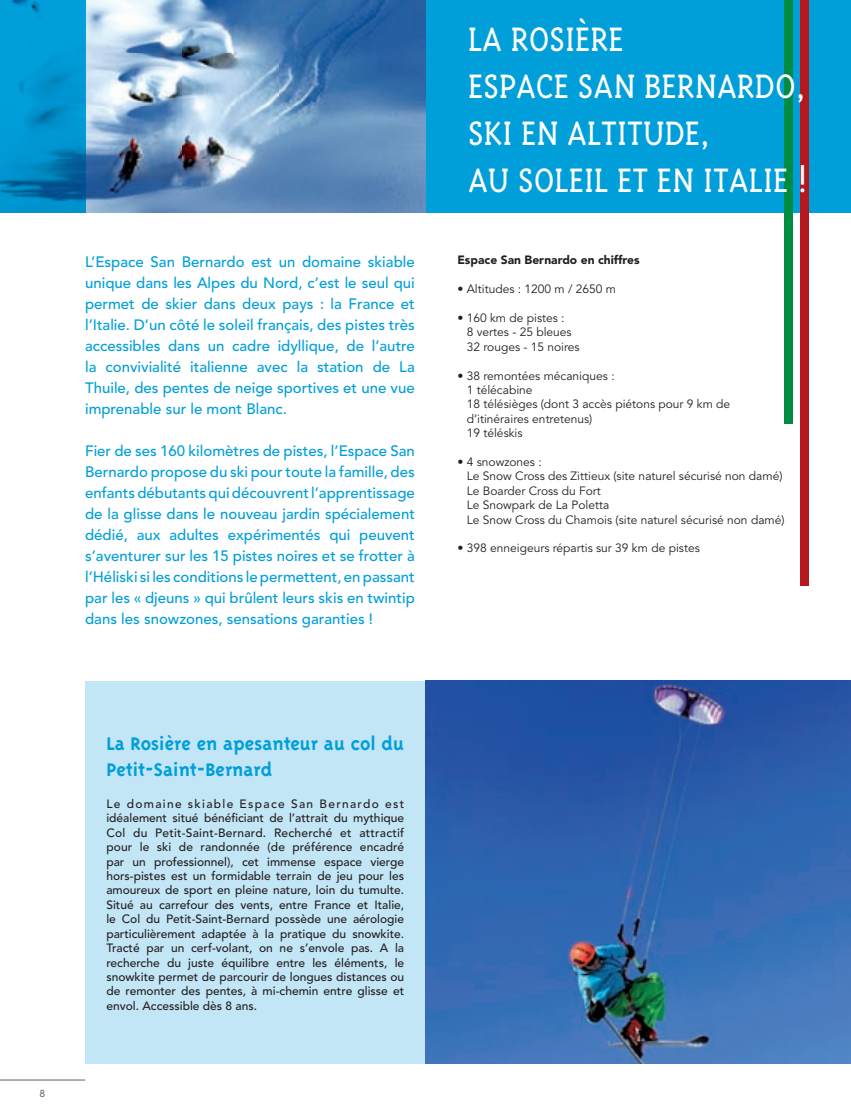
<style>
.page{position:relative;width:851px;height:1106px;background:#fff}
.page>*{position:absolute;margin:0;border:0;box-sizing:border-box;transform-origin:0 0}
.t1{font:300 39px/46.8px "Triplex Serif";color:#fff;scale:.96 1}
.t2{font:700 21px/25.2px "Triplex";color:#009fda}
.t3{font:500 15px/21px "Avenir LT Std";color:#009fda;text-align:justify}
.t4{font:500 12px/14.4px "Avenir LT Std";color:#231f20;text-align:justify}
.t5{font:12px/14.4px "Avenir LT Std";color:#231f20}
.t6{font:900 12px "Avenir LT Std";color:#231f20}
.t7{font:300 12px "Triplex";color:#53656e}
</style>
<div class="page">
<hr style="left:0;top:1079px;width:85px;height:1px;background:#53656e">
<div style="left:425px;top:0;width:425px;height:213px;background:#009fda"></div>
<div style="left:85px;top:680px;width:340px;height:383px;background:#c3e6f6"></div>
<img style="left:0;top:0;width:425px;height:213px">
<img style="left:425px;top:680px;width:425px;height:383px">
<div style="left:800px;top:0;width:8px;height:586px;background:#b4181d"></div>
<div style="left:784px;top:0;width:8px;height:424px;background:#008b43"></div>
<p class="t3" style="left:85px;top:251px;width:331px">L’Espace San Bernardo est un domaine skiable unique dans les Alpes du Nord, c’est le seul qui permet de skier dans deux pays : la France et l’Italie. D’un côté le soleil français, des pistes très accessibles dans un cadre idyllique, de l’autre la convivialité italienne avec la station de La Thuile, des pentes de neige sportives et une vue imprenable sur le mont Blanc.</p>
<p class="t3" style="left:85px;top:440px;width:331px">Fier de ses 160 kilomètres de pistes, l’Espace San Bernardo propose du ski pour toute la famille, des enfants débutants qui découvrent l’apprentissage de la glisse dans le nouveau jardin spécialement dédié, aux adultes expérimentés qui peuvent s’aventurer sur les 15 pistes noires et se frotter à l’Héliski si les conditions le permettent, en passant par les « djeuns » qui brûlent leurs skis en twintip dans les snowzones, sensations garanties !</p>
<p class="t7" style="left:40px;top:1087px;width:7px">8</p>
<h2 class="t2" style="left:106px;top:731px;width:299px">La Rosière en apesanteur au col du<br>Petit-Saint-Bernard</h2>
<p class="t4" style="left:106px;top:797px;width:299px">Le domaine skiable Espace San Bernardo est idéalement situé bénéficiant de l’attrait du mythique Col du Petit-Saint-Bernard. Recherché et attractif pour le ski de randonnée (de préférence encadré par un professionnel), cet immense espace vierge hors-pistes est un formidable terrain de jeu pour les amoureux de sport en pleine nature, loin du tumulte.<br>Situé au carrefour des vents, entre France et Italie, le Col du Petit-Saint-Bernard possède une aérologie particulièrement adaptée à la pratique du snowkite.<br>Tracté par un cerf-volant, on ne s’envole pas. A la recherche du juste équilibre entre les éléments, le snowkite permet de parcourir de longues distances ou de remonter des pentes, à mi-chemin entre glisse et envol. Accessible dès 8 ans.</p>
<h1 class="t1" style="left:468px;top:15px;width:356px">LA ROSIÈRE<br>ESPACE SAN BERNARDO,<br>SKI EN ALTITUDE,<br>AU SOLEIL ET EN ITALIE !</h1>
<p class="t6" style="left:457px;top:253px;width:184px">Espace San Bernardo en chiffres</p>
<p class="t5" style="left:457px;top:282px;width:160px">• Altitudes : 1200 m / 2650 m</p>
<p class="t5" style="left:466px;top:311px;width:114px;text-indent:-9px">• 160 km de pistes :<br>8 vertes - 25 bleues<br>32 rouges - 15 noires</p>
<p class="t5" style="left:466px;top:368px;width:265px;text-indent:-9px">• 38 remontées mécaniques :<br>1 télécabine<br>18 télésièges (dont 3 accès piétons pour 9 km de d’itinéraires entretenus)<br>19 téléskis</p>
<p class="t5" style="left:466px;top:455px;width:319px;text-indent:-9px">• 4 snowzones :<br>Le Snow Cross des Zittieux (site naturel sécurisé non damé)<br>Le Boarder Cross du Fort<br>Le Snowpark de La Poletta<br>Le Snow Cross du Chamois (site naturel sécurisé non damé)</p>
<p class="t5" style="left:457px;top:541px;width:244px">• 398 enneigeurs répartis sur 39 km de pistes</p>
</div>
